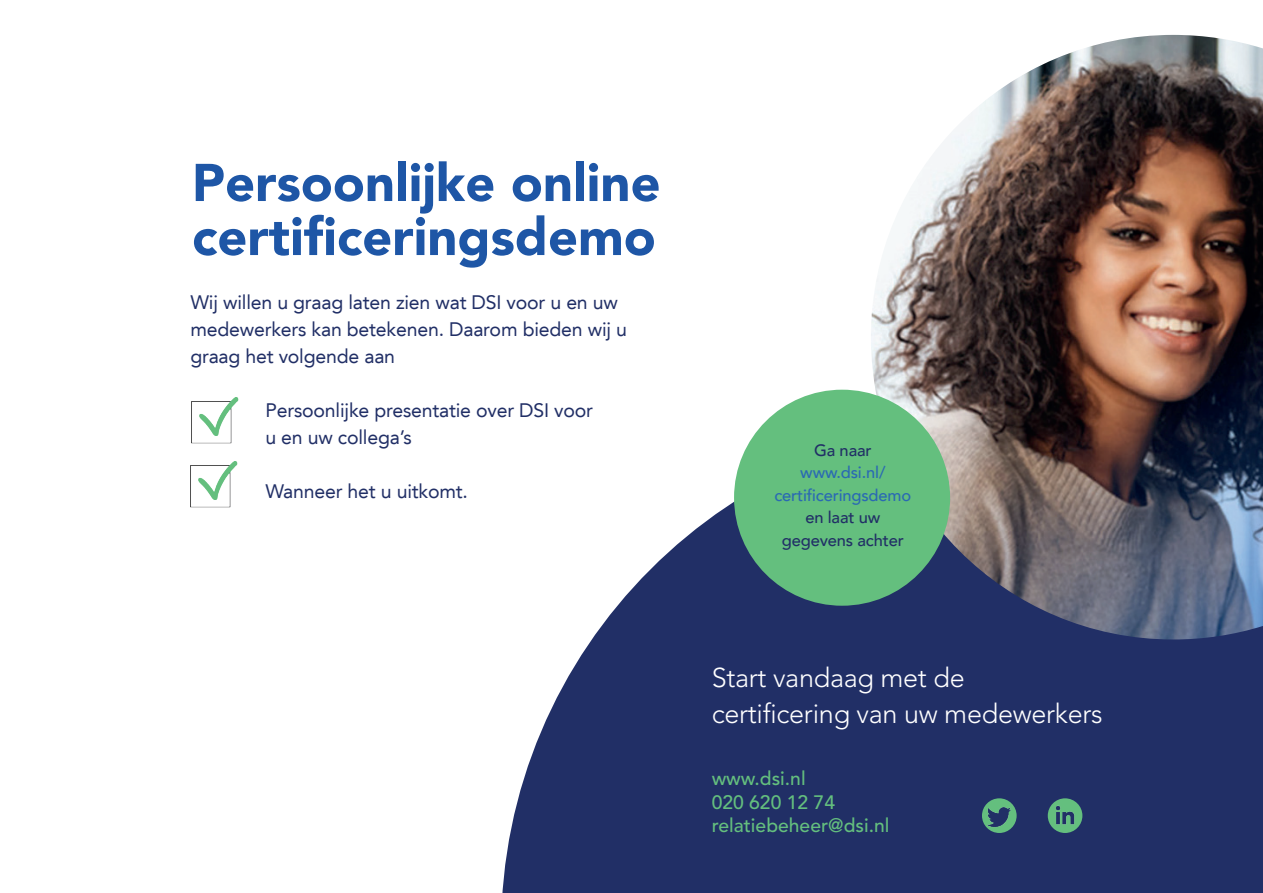
<style>
.page{position:relative;width:1263px;height:893px;background:#fff}
.page>*{position:absolute;margin:0;border:0;box-sizing:border-box;transform-origin:0 0}
.t1{font:900 52.5px/54px "Avenir LT Std";color:#1e56a6}
.t2{font:300 27px/36px "Avenir LT Std";letter-spacing:-.01em;color:#fff}
.t3{font:19.5px/27px "Avenir LT";letter-spacing:-.01em;color:#212f66}
.t4{font:500 19.35px/23.7px "Avenir LT Std";color:#64bf7e}
.t5{font:500 16.5px/22.5px "Avenir";letter-spacing:-.01em;color:#2a69b3;text-align:center}
.t6{font:500 16.5px/22.5px "Avenir";letter-spacing:-.01em;color:#212f66;text-align:center}
</style>
<div class="page">
<svg style="left:502px;top:420px;width:761px;height:473px;fill:#212f66"></svg>
<svg style="left:982px;top:798px;width:35px;height:35px"></svg>
<img style="left:986px;top:802px;width:27px;height:27px">
<div style="left:1048px;top:798px;width:34px;height:35px;background:#64bf7e;border-radius:50%"></div>
<img style="left:1051px;top:801px;width:27px;height:27px">
<img style="left:871px;top:35px;width:392px;height:604px">
<div style="left:734px;top:390px;width:216px;height:216px;background:#64bf7e;border-radius:50%"></div>
<img style="left:191px;top:397px;width:48px;height:47px">
<img style="left:190px;top:461px;width:47px;height:47px">
<h1 class="t1" style="left:192px;top:156px;width:470px">Persoonlijke online certificeringsdemo</h1>
<p class="t3" style="left:190px;top:289px;width:438px">Wij willen u graag laten zien wat DSI voor u en uw medewerkers kan betekenen. Daarom bieden wij u graag het volgende aan</p>
<p class="t3" style="left:265px;top:397px;width:329px">Persoonlijke presentatie over DSI voor u en uw collega’s</p>
<p class="t3" style="left:265px;top:478px;width:204px">Wanneer het u uitkomt.</p>
<p class="t6" style="left:814px;top:438px;width:59px">Ga naar</p>
<p class="t5" style="left:774px;top:460px;width:138px">www.dsi.nl/ certificeringsdemo</p>
<p class="t6" style="left:782px;top:505px;width:123px">en laat uw gegevens achter</p>
<h2 class="t2" style="left:712px;top:660px;width:392px">Start vandaag met de certificering van uw medewerkers</h2>
<p class="t4" style="left:712px;top:767px;width:179px">www.dsi.nl<br>020 620 12 74 relatiebeheer@dsi.nl</p>
</div>
